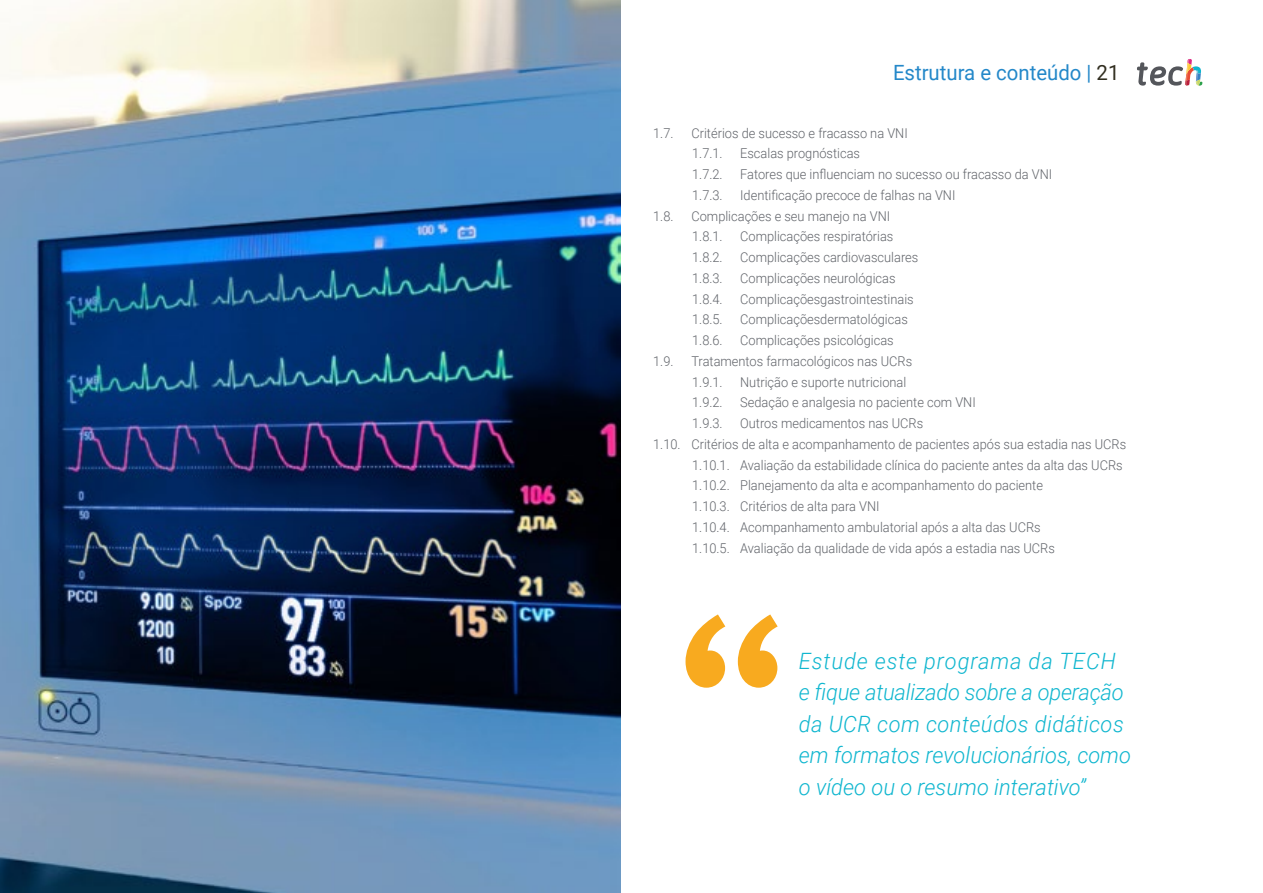
<style>
.page{position:relative;width:1263px;height:893px;background:#fff}
.page>*{position:absolute;margin:0;border:0;box-sizing:border-box;transform-origin:0 0}
.t1{font:italic 300 22.5px/31.5px "Roboto";color:#0fb6cf}
.t2{font:21px "Roboto";color:#2488c9}
.t3{font:300 13.5px/20.7px "Roboto";color:#61646a;scale:.95 1}
.s1{color:#312e20}
</style>
<div class="page">
<img style="left:0;top:0;width:621px;height:893px">
<svg style="left:685px;top:614px;width:93px;height:74px"></svg>
<svg style="left:1137px;top:59px;width:65px;height:27px"></svg>
<h2 class="t2" style="left:893px;top:57px;width:228px">Estrutura e conteúdo | <span class="s1">21</span></h2>
<p class="t3" style="left:653px;top:122px;width:23px">1.7.</p>
<p class="t3" style="left:691px;top:122px;width:229px">Critérios de sucesso e fracasso na VNI<br>1.7.1.</p>
<p class="t3" style="left:740px;top:143px;width:128px">Escalas prognósticas</p>
<p class="t3" style="left:692px;top:164px;width:34px">1.7.2.</p>
<p class="t3" style="left:740px;top:164px;width:330px">Fatores que influenciam no sucesso ou fracasso da VNI</p>
<p class="t3" style="left:692px;top:184px;width:34px">1.7.3.</p>
<p class="t3" style="left:740px;top:184px;width:228px">Identificação precoce de falhas na VNI</p>
<p class="t3" style="left:653px;top:205px;width:23px">1.8.</p>
<p class="t3" style="left:691px;top:205px;width:211px">Complicações e seu manejo na VNI<br>1.8.1.</p>
<p class="t3" style="left:740px;top:226px;width:163px">Complicações respiratórias</p>
<p class="t3" style="left:692px;top:247px;width:34px">1.8.2.</p>
<p class="t3" style="left:740px;top:247px;width:189px">Complicações cardiovasculares</p>
<p class="t3" style="left:692px;top:267px;width:34px">1.8.3.</p>
<p class="t3" style="left:740px;top:267px;width:165px">Complicações neurológicas</p>
<p class="t3" style="left:692px;top:288px;width:34px">1.8.4.</p>
<p class="t3" style="left:740px;top:288px;width:184px">Complicaçõesgastrointestinais</p>
<p class="t3" style="left:692px;top:309px;width:34px">1.8.5.</p>
<p class="t3" style="left:740px;top:309px;width:178px">Complicaçõesdermatológicas</p>
<p class="t3" style="left:692px;top:330px;width:34px">1.8.6.</p>
<p class="t3" style="left:740px;top:330px;width:163px">Complicações psicológicas</p>
<p class="t3" style="left:653px;top:350px;width:23px">1.9.</p>
<p class="t3" style="left:691px;top:350px;width:234px">Tratamentos farmacológicos nas UCRs<br>1.9.1.</p>
<p class="t3" style="left:740px;top:371px;width:176px">Nutrição e suporte nutricional</p>
<p class="t3" style="left:692px;top:392px;width:34px">1.9.2.</p>
<p class="t3" style="left:740px;top:392px;width:249px">Sedação e analgesia no paciente com VNI</p>
<p class="t3" style="left:692px;top:413px;width:34px">1.9.3.</p>
<p class="t3" style="left:740px;top:413px;width:194px">Outros medicamentos nas UCRs</p>
<p class="t3" style="left:653px;top:433px;width:499px">1.10. Critérios de alta e acompanhamento de pacientes após sua estadia nas UCRs</p>
<p class="t3" style="left:692px;top:454px;width:455px">1.10.1. Avaliação da estabilidade clínica do paciente antes da alta das UCRs</p>
<p class="t3" style="left:692px;top:475px;width:371px">1.10.2. Planejamento da alta e acompanhamento do paciente</p>
<p class="t3" style="left:692px;top:496px;width:199px">1.10.3. Critérios de alta para VNI</p>
<p class="t3" style="left:692px;top:516px;width:368px">1.10.4. Acompanhamento ambulatorial após a alta das UCRs</p>
<p class="t3" style="left:692px;top:537px;width:383px">1.10.5. Avaliação da qualidade de vida após a estadia nas UCRs</p>
<h1 class="t1" style="left:799px;top:644px;width:334px">Estude este programa da TECH e fique atualizado sobre a operação da UCR com conteúdos didáticos em formatos revolucionários, como o vídeo ou o resumo interativo”</h1>
</div>
